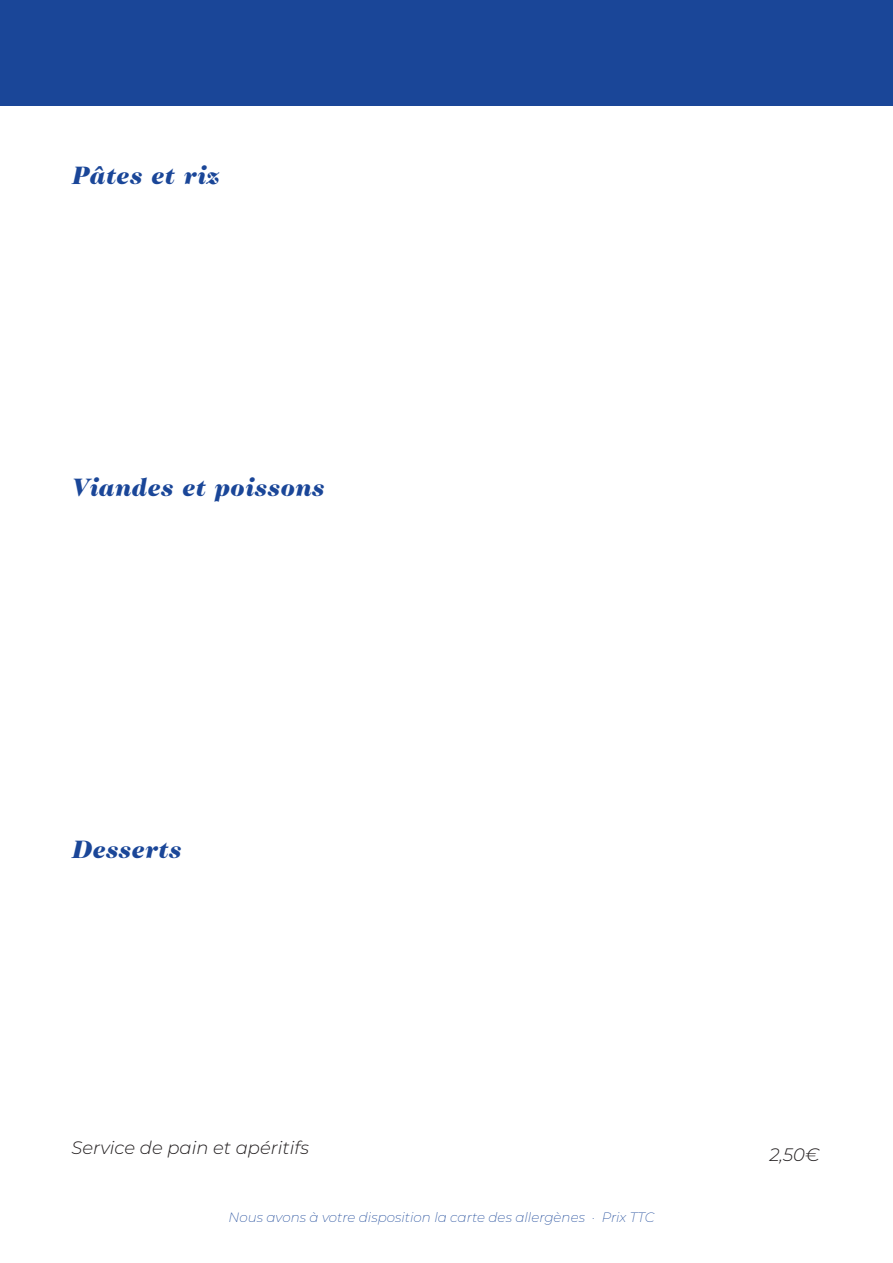
<style>
.page{position:relative;width:893px;height:1263px;background:#fff}
.page>*{position:absolute;margin:0;border:0;box-sizing:border-box;transform-origin:0 0}
.t1{font:italic 900 25.5px "Caslon 224 Std";letter-spacing:.025em;color:#1a4698}
.t2{font:italic 300 18px "Montserrat";color:#231f20}
.t3{font:italic 200 13.5px "Montserrat";color:#1a4698}
</style>
<div class="page">
<div style="left:0;top:0;width:893px;height:106px;background:#1a4698"></div>
<p class="t1" style="left:72px;top:160px;width:149px">Pâtes et riz</p>
<p class="t1" style="left:72px;top:472px;width:254px">Viandes et poissons</p>
<p class="t1" style="left:72px;top:834px;width:111px">Desserts</p>
<p class="t2" style="left:72px;top:1136px;width:239px">Service de pain et apéritifs</p>
<p class="t3" style="left:228px;top:1208px;width:427px">Nous avons à votre disposition la carte des allergènes · Prix TTC</p>
<p class="t2" style="left:769px;top:1142px;width:51px">2,50€</p>
</div>
